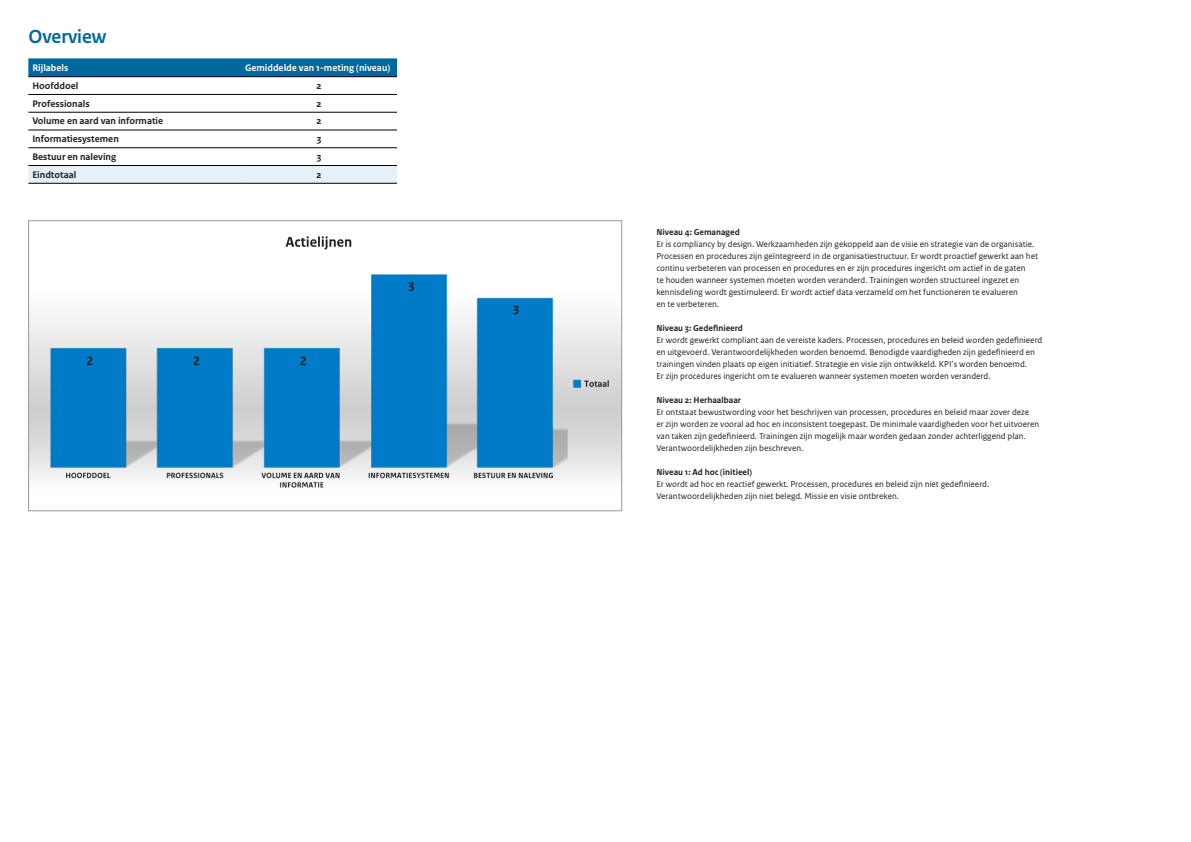
<style>
.page{position:relative;width:1191px;height:842px;background:#fff}
.page>*{position:absolute;margin:0;border:0;box-sizing:border-box;transform-origin:0 0}
.Tussenkop{font:700 20px "Rijksoverheid Sans Heading";color:#01689b}
.Kop{font:700 10px "Rijksoverheid Sans Text";color:#231f20}
.Kop-2{font:700 10px "Rijksoverheid Sans Text";color:#fff}
.Body{font:9px/12px "Rijksoverheid Sans Text";color:#231f20}
.Alineakop{font:700 9px "Rijksoverheid Sans Text";color:#231f20}
</style>
<div class="page">
<div style="left:28px;top:60px;width:369px;height:16px;background:#01689b"></div>
<div style="left:28px;top:166px;width:369px;height:17px;background:#e5f0f9"></div>
<hr style="left:28px;top:76px;width:213px;height:1px;background:#000">
<hr style="left:241px;top:76px;width:156px;height:1px;background:#000">
<hr style="left:28px;top:94px;width:213px;height:1px;background:#000">
<hr style="left:241px;top:94px;width:156px;height:1px;background:#000">
<hr style="left:28px;top:112px;width:213px;height:1px;background:#000">
<hr style="left:241px;top:112px;width:156px;height:1px;background:#000">
<hr style="left:28px;top:130px;width:213px;height:1px;background:#000">
<hr style="left:241px;top:130px;width:156px;height:1px;background:#000">
<hr style="left:28px;top:147px;width:213px;height:1px;background:#000">
<hr style="left:241px;top:147px;width:156px;height:1px;background:#000">
<hr style="left:28px;top:165px;width:213px;height:1px;background:#000">
<hr style="left:241px;top:165px;width:156px;height:1px;background:#000">
<hr style="left:28px;top:183px;width:213px;height:1px;background:#000">
<hr style="left:241px;top:183px;width:156px;height:1px;background:#000">
<hr style="left:28px;top:59px;width:213px;height:1px;background:#01689b">
<hr style="left:241px;top:59px;width:156px;height:1px;background:#01689b">
<img style="left:30px;top:236px;width:590px;height:252px">
<div style="left:28px;top:220px;width:594px;height:291px;border:1px solid #999"></div>
<p class="Tussenkop" style="left:28px;top:26px;width:80px">Overview</p>
<p class="Kop-2" style="left:32px;top:62px;width:38px">Rijlabels</p>
<p class="Kop-2" style="left:245px;top:62px;width:147px">Gemiddelde van 1-meting (niveau)</p>
<p class="Kop" style="left:32px;top:80px;width:47px">Hoofddoel</p>
<p class="Kop" style="left:316px;top:80px;width:7px">2</p>
<p class="Kop" style="left:32px;top:98px;width:59px">Professionals</p>
<p class="Kop" style="left:316px;top:98px;width:7px">2</p>
<p class="Kop" style="left:32px;top:115px;width:132px">Volume en aard van informatie</p>
<p class="Kop" style="left:316px;top:115px;width:7px">2</p>
<p class="Kop" style="left:32px;top:133px;width:88px">Informatiesystemen</p>
<p class="Kop" style="left:317px;top:133px;width:6px">3</p>
<p class="Kop" style="left:32px;top:151px;width:85px">Bestuur en naleving</p>
<p class="Kop" style="left:317px;top:151px;width:6px">3</p>
<p class="Kop" style="left:32px;top:169px;width:46px">Eindtotaal</p>
<p class="Kop" style="left:316px;top:169px;width:7px">2</p>
<h2 class="Alineakop" style="left:656px;top:226px;width:85px">Niveau 4: Gemanaged</h2>
<p class="Body" style="left:656px;top:238px;width:383px">Er is compliancy by design. Werkzaamheden zijn gekoppeld aan de visie en strategie van de organisatie.<br>Processen en procedures zijn geïntegreerd in de organisatiestructuur. Er wordt proactief gewerkt aan het continu verbeteren van processen en procedures en er zijn procedures ingericht om actief in de gaten<br>te houden wanneer systemen moeten worden veranderd. Trainingen worden structureel ingezet en kennisdeling wordt gestimuleerd. Er wordt actief data verzameld om het functioneren te evalueren<br>en te verbeteren.</p>
<h2 class="Alineakop" style="left:656px;top:322px;width:88px">Niveau 3: Gedefinieerd</h2>
<p class="Body" style="left:656px;top:334px;width:387px">Er wordt gewerkt compliant aan de vereiste kaders. Processen, procedures en beleid worden gedefinieerd en uitgevoerd. Verantwoordelijkheden worden benoemd. Benodigde vaardigheden zijn gedefinieerd en trainingen vinden plaats op eigen initiatief. Strategie en visie zijn ontwikkeld. KPI’s worden benoemd.<br>Er zijn procedures ingericht om te evalueren wanneer systemen moeten worden veranderd.</p>
<h2 class="Alineakop" style="left:656px;top:394px;width:86px">Niveau 2: Herhaalbaar</h2>
<p class="Body" style="left:656px;top:406px;width:384px">Er ontstaat bewustwording voor het beschrijven van processen, procedures en beleid maar zover deze<br>er zijn worden ze vooral ad hoc en inconsistent toegepast. De minimale vaardigheden voor het uitvoeren van taken zijn gedefinieerd. Trainingen zijn mogelijk maar worden gedaan zonder achterliggend plan.<br>Verantwoordelijkheden zijn beschreven.</p>
<h2 class="Alineakop" style="left:656px;top:466px;width:97px">Niveau 1: Ad hoc (initieel)</h2>
<p class="Body" style="left:656px;top:478px;width:334px">Er wordt ad hoc en reactief gewerkt. Processen, procedures en beleid zijn niet gedefinieerd.<br>Verantwoordelijkheden zijn niet belegd. Missie en visie ontbreken.</p>
</div>
